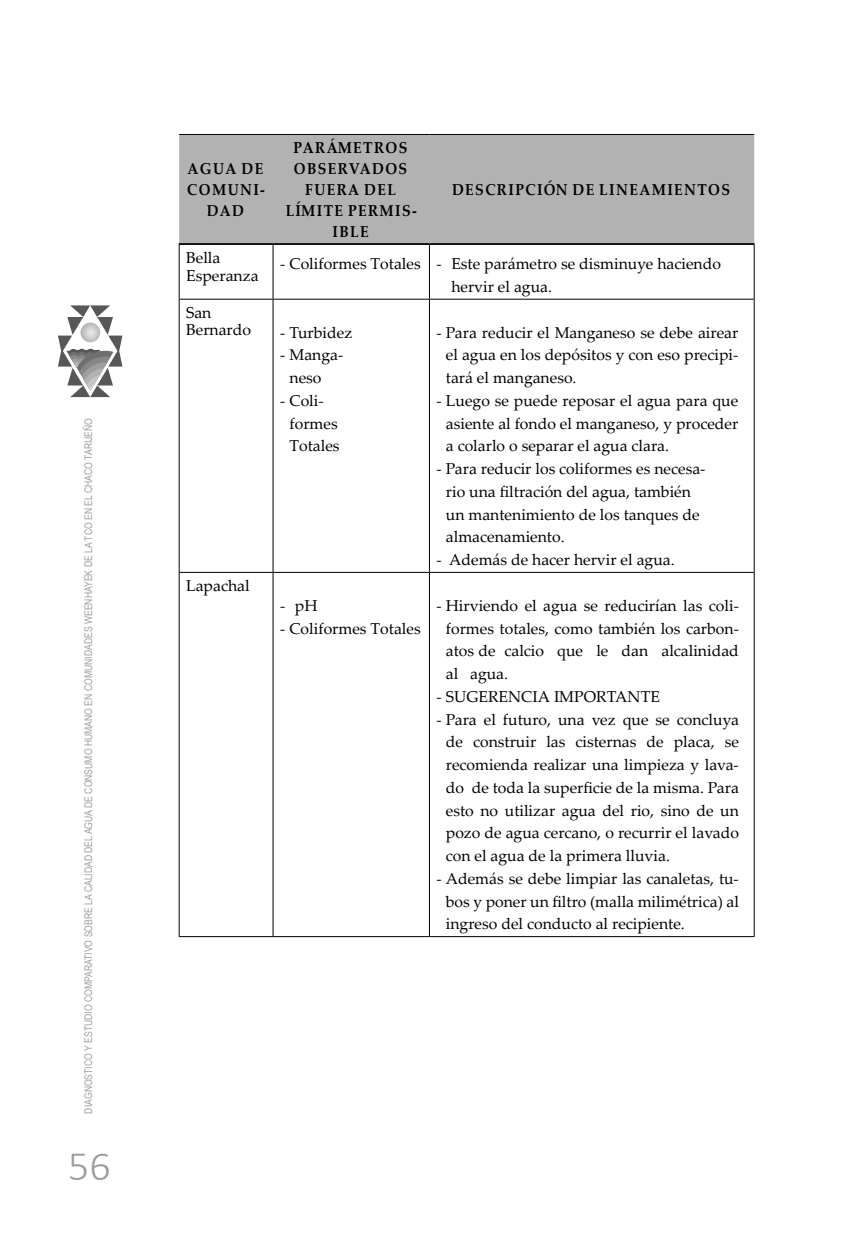
<style>
.page{position:relative;width:844px;height:1241px;background:#fff}
.page>*{position:absolute;margin:0;border:0;box-sizing:border-box;transform-origin:0 0}
.t1{font:300 42px "Calibri";color:#9d9d9c}
.t2{font:15.75px/22.8px "Palatino Linotype";color:#000}
.t3{font:700 15.75px/21px "Palatino Linotype";letter-spacing:.1em;color:#000;text-align:center;scale:.9 1}
.t4{font:10.5px "Arial Narrow";color:#9d9d9c}
</style>
<div class="page">
<svg style="left:58px;top:305px;width:64px;height:92px"></svg>
<svg style="left:80px;top:322px;width:20px;height:20px"></svg>
<div style="left:179px;top:135px;width:575px;height:108px;background:#b3b2b2"></div>
<hr style="left:179px;top:134px;width:94px;height:1px;background:#000">
<hr style="left:273px;top:134px;width:156px;height:1px;background:#000">
<hr style="left:429px;top:134px;width:325px;height:1px;background:#000">
<hr style="left:179px;top:245px;width:1px;height:54px;background:#000">
<hr style="left:272px;top:245px;width:1px;height:54px;background:#000">
<hr style="left:429px;top:245px;width:1px;height:54px;background:#000">
<hr style="left:753px;top:245px;width:1px;height:54px;background:#000">
<hr style="left:179px;top:243px;width:94px;height:2px;background:#000">
<hr style="left:273px;top:243px;width:156px;height:2px;background:#000">
<hr style="left:429px;top:243px;width:325px;height:2px;background:#000">
<hr style="left:179px;top:299px;width:94px;height:1px;background:#000">
<hr style="left:273px;top:299px;width:156px;height:1px;background:#000">
<hr style="left:429px;top:299px;width:325px;height:1px;background:#000">
<hr style="left:179px;top:572px;width:94px;height:1px;background:#000">
<hr style="left:273px;top:572px;width:156px;height:1px;background:#000">
<hr style="left:429px;top:572px;width:325px;height:1px;background:#000">
<hr style="left:179px;top:936px;width:94px;height:1px;background:#000">
<hr style="left:273px;top:936px;width:156px;height:1px;background:#000">
<hr style="left:429px;top:936px;width:325px;height:1px;background:#000">
<hr style="left:179px;top:299px;width:1px;height:273px;background:#000">
<hr style="left:179px;top:572px;width:1px;height:364px;background:#000">
<hr style="left:272px;top:299px;width:1px;height:273px;background:#000">
<hr style="left:429px;top:299px;width:1px;height:273px;background:#000">
<hr style="left:753px;top:299px;width:1px;height:273px;background:#000">
<hr style="left:272px;top:572px;width:1px;height:364px;background:#000">
<hr style="left:429px;top:572px;width:1px;height:364px;background:#000">
<hr style="left:753px;top:572px;width:1px;height:364px;background:#000">
<p class="t4" style="left:81px;top:1113px;width:697px;rotate:-90deg">DIAGNOSTICO Y ESTUDIO COMPARATIVO SOBRE LA CALIDAD DEL AGUA DE CONSUMO HUMANO EN COMUNIDADES WEENHAYEK DE LA TCO EN EL CHACO TARIJEÑO</p>
<h1 class="t1" style="left:68px;top:1139px;width:44px">56</h1>
<p class="t3" style="left:187px;top:157px;width:88px">AGUA DE<br>COMUNI-<br>DAD</p>
<p class="t3" style="left:285px;top:136px;width:147px">PARÁMETROS<br>OBSERVADOS<br>FUERA DEL<br>LÍMITE PERMIS-<br>IBLE</p>
<p class="t3" style="left:452px;top:178px;width:310px">DESCRIPCIÓN DE LINEAMIENTOS</p>
<p class="t2" style="left:186px;top:248px;width:74px;line-height:17.5px">Bella<br>Esperanza</p>
<p class="t2" style="left:280px;top:252px;width:442px;text-align:center">- Coliformes Totales - Este parámetro se disminuye haciendo hervir el agua.</p>
<p class="t2" style="left:186px;top:303px;width:66px;line-height:17.5px">San<br>Bernardo</p>
<p class="t2" style="left:446px;top:320px;width:294px;text-align:justify;text-indent:-9px">- Para reducir el Manganeso se debe airear el agua en los depósitos y con eso precipi&shy;tará el manganeso.</p>
<p class="t2" style="left:446px;top:388px;width:294px;text-align:justify;text-indent:-9px">- Luego se puede reposar el agua para que asiente al fondo el manganeso, y proceder a colarlo o separar el agua clara.</p>
<p class="t2" style="left:446px;top:457px;width:261px;text-indent:-9px">- Para reducir los coliformes es necesa&shy;rio una filtración del agua, también un mantenimiento de los tanques de almacenamiento.</p>
<p class="t2" style="left:436px;top:548px;width:240px">- Además de hacer hervir el agua.</p>
<p class="t2" style="left:280px;top:320px;width:74px">- Turbidez</p>
<p class="t2" style="left:289px;top:343px;width:55px;text-indent:-9px">- Manga&shy;neso</p>
<p class="t2" style="left:289px;top:388px;width:52px;text-indent:-9px">- Coli&shy;formes<br>Totales</p>
<p class="t2" style="left:186px;top:573px;width:65px">Lapachal</p>
<p class="t2" style="left:280px;top:593px;width:39px">- pH</p>
<p class="t2" style="left:280px;top:616px;width:142px">- Coliformes Totales</p>
<p class="t2" style="left:446px;top:593px;width:294px;text-align:justify;text-indent:-9px">- Hirviendo el agua se reducirían las coli&shy;formes totales, como también los carbon&shy;atos de calcio que le dan alcalinidad al agua.</p>
<p class="t2" style="left:436px;top:684px;width:225px">- SUGERENCIA IMPORTANTE</p>
<p class="t2" style="left:446px;top:707px;width:294px;text-align:justify;text-indent:-9px">- Para el futuro, una vez que se concluya de construir las cisternas de placa, se recomienda realizar una limpieza y lava&shy;do de toda la superficie de la misma. Para esto no utilizar agua del rio, sino de un pozo de agua cercano, o recurrir el lavado con el agua de la primera lluvia.</p>
<p class="t2" style="left:446px;top:866px;width:294px;text-align:justify;text-indent:-9px">- Además se debe limpiar las canaletas, tu&shy;bos y poner un filtro (malla milimétrica) al ingreso del conducto al recipiente.</p>
</div>
